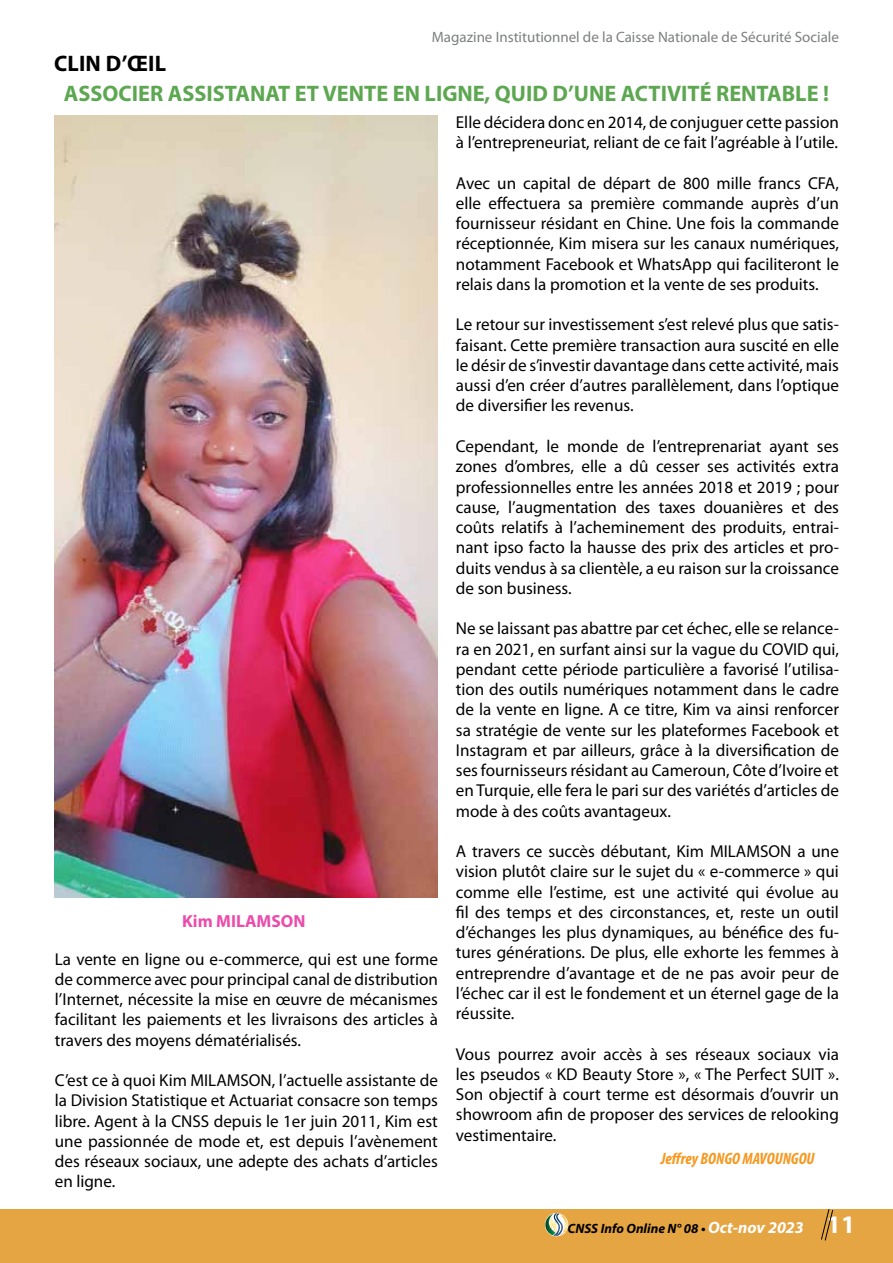
<style>
.page{position:relative;width:893px;height:1263px;background:#fff}
.page>*{position:absolute;margin:0;border:0;box-sizing:border-box;transform-origin:0 0}
.t1{font:700 22.5px "Myriad Pro";color:#5da751}
.t2{font:700 22.5px "Myriad Pro";letter-spacing:.01em;color:#000}
.t3{font:700 17.55px "Myriad Pro";color:#eb4bab}
.t4{font:17.25px/20.2px "Myriad Pro";color:#000;text-align:justify}
.t5{font:italic 700 condensed 16.5px "Myriad Pro";color:#f8971d}
.t6{font:15px "Myriad Pro";color:#7c7f80}
.t7{font:italic 700 13.5px "Myriad Pro";color:#000}
.s1{font-size:16.5px;color:#fff}
.s2{font-style:normal;font-size:25.35px;color:#fff}
</style>
<div class="page">
<div style="left:0;top:1209px;width:893px;height:54px;background:#e6a543"></div>
<svg style="left:545px;top:1213px;width:23px;height:23px"></svg>
<svg style="left:821px;top:1209px;width:13px;height:32px"></svg>
<img style="left:55px;top:115px;width:383px;height:783px">
<p class="t6" style="left:432px;top:28px;width:409px">Magazine Institutionnel de la Caisse Nationale de Sécurité Sociale</p>
<h1 class="t2" style="left:54px;top:49px;width:114px">CLIN D’ŒIL</h1>
<h1 class="t1" style="left:64px;top:79px;width:767px">ASSOCIER ASSISTANAT ET VENTE EN LIGNE, QUID D’UNE ACTIVITÉ RENTABLE !</h1>
<p class="t3" style="left:182px;top:910px;width:125px">Kim MILAMSON</p>
<p class="t4" style="left:55px;top:948px;width:385px">La vente en ligne ou e-commerce, qui est une forme de commerce avec pour principal canal de distribution l’Internet, nécessite la mise en œuvre de mécanismes facilitant les paiements et les livraisons des articles à travers des moyens dématérialisés.</p>
<p class="t4" style="left:55px;top:1070px;width:385px">C’est ce à quoi Kim MILAMSON, l’actuelle assistante de la Division Statistique et Actuariat consacre son temps libre. Agent à la CNSS depuis le 1er juin 2011, Kim est une passionnée de mode et, est depuis l’avènement des réseaux sociaux, une adepte des achats d’articles en ligne.</p>
<p class="t4" style="left:456px;top:112px;width:385px">Elle décidera donc en 2014, de conjuguer cette passion à l’entrepreneuriat, reliant de ce fait l’agréable à l’utile.</p>
<p class="t4" style="left:456px;top:173px;width:385px">Avec un capital de départ de 800 mille francs CFA, elle effectuera sa première commande auprès d’un fournisseur résidant en Chine. Une fois la commande réceptionnée, Kim misera sur les canaux numériques, notamment Facebook et WhatsApp qui faciliteront le relais dans la promotion et la vente de ses produits.</p>
<p class="t4" style="left:456px;top:314px;width:385px">Le retour sur investissement s’est relevé plus que satis&shy;faisant. Cette première transaction aura suscité en elle le désir de s’investir davantage dans cette activité, mais aussi d’en créer d’autres parallèlement, dans l’optique de diversifier les revenus.</p>
<p class="t4" style="left:456px;top:436px;width:385px">Cependant, le monde de l’entreprenariat ayant ses zones d’ombres, elle a dû cesser ses activités extra professionnelles entre les années 2018 et 2019 ; pour cause, l’augmentation des taxes douanières et des coûts relatifs à l’acheminement des produits, entrai&shy;nant ipso facto la hausse des prix des articles et pro&shy;duits vendus à sa clientèle, a eu raison sur la croissance de son business.</p>
<p class="t4" style="left:456px;top:618px;width:385px">Ne se laissant pas abattre par cet échec, elle se relance&shy;ra en 2021, en surfant ainsi sur la vague du COVID qui, pendant cette période particulière a favorisé l’utilisa&shy;tion des outils numériques notamment dans le cadre de la vente en ligne. A ce titre, Kim va ainsi renforcer sa stratégie de vente sur les plateformes Facebook et Instagram et par ailleurs, grâce à la diversification de ses fournisseurs résidant au Cameroun, Côte d’Ivoire et en Turquie, elle fera le pari sur des variétés d’articles de mode à des coûts avantageux.</p>
<p class="t4" style="left:456px;top:841px;width:385px">A travers ce succès débutant, Kim MILAMSON a une vision plutôt claire sur le sujet du « e-commerce » qui comme elle l’estime, est une activité qui évolue au fil des temps et des circonstances, et, reste un outil d’échanges les plus dynamiques, au bénéfice des fu&shy;tures générations. De plus, elle exhorte les femmes à entreprendre d’avantage et de ne pas avoir peur de l’échec car il est le fondement et un éternel gage de la réussite.</p>
<p class="t4" style="left:456px;top:1043px;width:385px">Vous pourrez avoir accès à ses réseaux sociaux via les pseudos « KD Beauty Store », « The Perfect SUIT ».<br>Son objectif à court terme est désormais d’ouvrir un showroom afin de proposer des services de relooking vestimentaire.</p>
<p class="t5" style="left:661px;top:1148px;width:155px">Jeffrey BONGO MAVOUNGOU</p>
<p class="t7" style="left:568px;top:1220px;width:289px">CNSS Info Online N° 08 • <span class="s1">Oct-nov 2023</span> <span class="s2">11</span></p>
</div>
